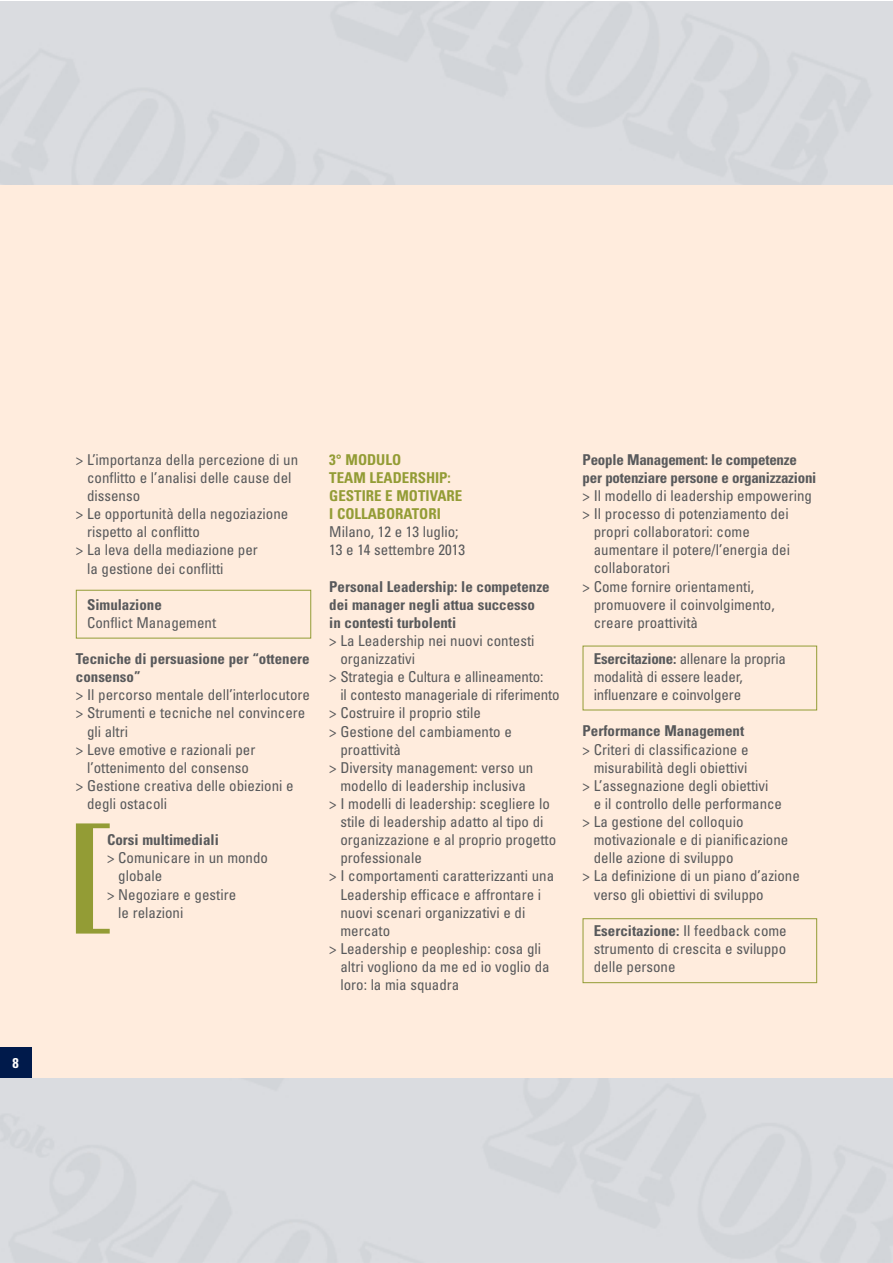
<style>
.page{position:relative;width:893px;height:1263px;background:#fff}
.page>*{position:absolute;margin:0;border:0;box-sizing:border-box;transform-origin:0 0}
.t1{font:condensed 15px/18.1px "Univers";color:#58595b}
.t2{font:700 condensed 15px/18.1px "Univers";color:#58595b}
.t3{font:700 condensed 15px/18.1px "Univers";color:#939c35}
.t4{font:700 condensed 14.1px "Univers";color:#fff}
.s1{font-weight:700}
</style>
<div class="page">
<img style="left:0;top:1px;width:892px;height:1262px">
<p class="t4" style="left:12px;top:1054px;width:8px">8</p>
<p class="t1" style="left:76px;top:450px;width:224px">&gt; L’importanza della percezione di un</p>
<p class="t1" style="left:87px;top:468px;width:206px">conflitto e l’analisi delle cause del</p>
<p class="t1" style="left:87px;top:486px;width:55px">dissenso</p>
<p class="t1" style="left:76px;top:504px;width:214px">&gt; Le opportunità della negoziazione</p>
<p class="t1" style="left:87px;top:523px;width:114px">rispetto al conflitto</p>
<p class="t1" style="left:76px;top:541px;width:184px">&gt; La leva della mediazione per</p>
<p class="t1" style="left:87px;top:559px;width:138px">la gestione dei conflitti</p>
<p class="t2" style="left:87px;top:595px;width:76px">Simulazione</p>
<p class="t1" style="left:87px;top:613px;width:131px">Conflict Management</p>
<p class="t2" style="left:76px;top:650px;width:235px">Tecniche di persuasione per “ottenere consenso”</p>
<p class="t1" style="left:76px;top:686px;width:236px">&gt; Il percorso mentale dell’interlocutore</p>
<p class="t1" style="left:76px;top:704px;width:231px">&gt; Strumenti e tecniche nel convincere</p>
<p class="t1" style="left:87px;top:722px;width:43px">gli altri</p>
<p class="t1" style="left:76px;top:740px;width:181px">&gt; Leve emotive e razionali per</p>
<p class="t1" style="left:87px;top:758px;width:163px">l’ottenimento del consenso</p>
<p class="t1" style="left:76px;top:776px;width:219px">&gt; Gestione creativa delle obiezioni e</p>
<p class="t1" style="left:87px;top:794px;width:82px">degli ostacoli</p>
<p class="t2" style="left:107px;top:831px;width:113px">Corsi multimediali</p>
<p class="t1" style="left:107px;top:849px;width:162px">&gt; Comunicare in un mondo</p>
<p class="t1" style="left:118px;top:867px;width:46px">globale</p>
<p class="t1" style="left:107px;top:885px;width:130px">&gt; Negoziare e gestire</p>
<p class="t1" style="left:118px;top:903px;width:67px">le relazioni</p>
<p class="t3" style="left:329px;top:450px;width:135px">3° MODULO<br>TEAM LEADERSHIP:<br>GESTIRE E MOTIVARE<br>I COLLABORATORI</p>
<p class="t1" style="left:329px;top:523px;width:137px">Milano, 12 e 13 luglio;<br>13 e 14 settembre 2013</p>
<p class="t2" style="left:329px;top:577px;width:222px">Personal Leadership: le competenze dei manager negli attua successo in contesti turbolenti</p>
<p class="t1" style="left:329px;top:631px;width:207px">&gt; La Leadership nei nuovi contesti</p>
<p class="t1" style="left:340px;top:649px;width:76px">organizzativi</p>
<p class="t1" style="left:329px;top:667px;width:216px">&gt; Strategia e Cultura e allineamento:</p>
<p class="t1" style="left:340px;top:686px;width:221px">il contesto manageriale di riferimento</p>
<p class="t1" style="left:329px;top:704px;width:153px">&gt; Costruire il proprio stile</p>
<p class="t1" style="left:329px;top:722px;width:184px">&gt; Gestione del cambiamento e</p>
<p class="t1" style="left:340px;top:740px;width:62px">proattività</p>
<p class="t1" style="left:329px;top:758px;width:206px">&gt; Diversity management: verso un</p>
<p class="t1" style="left:340px;top:776px;width:187px">modello di leadership inclusiva</p>
<p class="t1" style="left:329px;top:794px;width:222px">&gt; I modelli di leadership: scegliere lo</p>
<p class="t1" style="left:340px;top:812px;width:205px">stile di leadership adatto al tipo di</p>
<p class="t1" style="left:340px;top:831px;width:217px">organizzazione e al proprio progetto</p>
<p class="t1" style="left:340px;top:849px;width:83px">professionale</p>
<p class="t1" style="left:329px;top:867px;width:226px">&gt; I comportamenti caratterizzanti una</p>
<p class="t1" style="left:340px;top:885px;width:202px">Leadership efficace e affrontare i</p>
<p class="t1" style="left:340px;top:903px;width:186px">nuovi scenari organizzativi e di</p>
<p class="t1" style="left:340px;top:921px;width:51px">mercato</p>
<p class="t1" style="left:329px;top:939px;width:213px">&gt; Leadership e peopleship: cosa gli</p>
<p class="t1" style="left:340px;top:957px;width:211px">altri vogliono da me ed io voglio da</p>
<p class="t1" style="left:340px;top:975px;width:120px">loro: la mia squadra</p>
<p class="t2" style="left:583px;top:450px;width:235px">People Management: le competenze per potenziare persone e organizzazioni</p>
<p class="t1" style="left:583px;top:486px;width:231px">&gt; Il modello di leadership empowering</p>
<p class="t1" style="left:583px;top:504px;width:208px">&gt; Il processo di potenziamento dei</p>
<p class="t1" style="left:594px;top:523px;width:158px">propri collaboratori: come</p>
<p class="t1" style="left:594px;top:541px;width:198px">aumentare il potere/l’energia dei</p>
<p class="t1" style="left:594px;top:559px;width:78px">collaboratori</p>
<p class="t1" style="left:583px;top:577px;width:173px">&gt; Come fornire orientamenti,</p>
<p class="t1" style="left:594px;top:595px;width:182px">promuovere il coinvolgimento,</p>
<p class="t1" style="left:594px;top:613px;width:106px">creare proattività</p>
<p class="t1" style="left:594px;top:649px;width:194px"><span class="s1">Esercitazione:</span> allenare la propria modalità di essere leader, influenzare e coinvolgere</p>
<p class="t2" style="left:583px;top:722px;width:163px">Performance Management</p>
<p class="t1" style="left:583px;top:740px;width:167px">&gt; Criteri di classificazione e</p>
<p class="t1" style="left:594px;top:758px;width:155px">misurabilità degli obiettivi</p>
<p class="t1" style="left:583px;top:776px;width:187px">&gt; L’assegnazione degli obiettivi</p>
<p class="t1" style="left:594px;top:794px;width:190px">e il controllo delle performance</p>
<p class="t1" style="left:583px;top:812px;width:162px">&gt; La gestione del colloquio</p>
<p class="t1" style="left:594px;top:830px;width:196px">motivazionale e di pianificazione</p>
<p class="t1" style="left:594px;top:849px;width:141px">delle azione di sviluppo</p>
<p class="t1" style="left:583px;top:867px;width:219px">&gt; La definizione di un piano d’azione</p>
<p class="t1" style="left:594px;top:885px;width:171px">verso gli obiettivi di sviluppo</p>
<p class="t1" style="left:594px;top:921px;width:194px;text-align:justify"><span class="s1">Esercitazione:</span> Il feedback come strumento di crescita e sviluppo delle persone</p>
</div>
